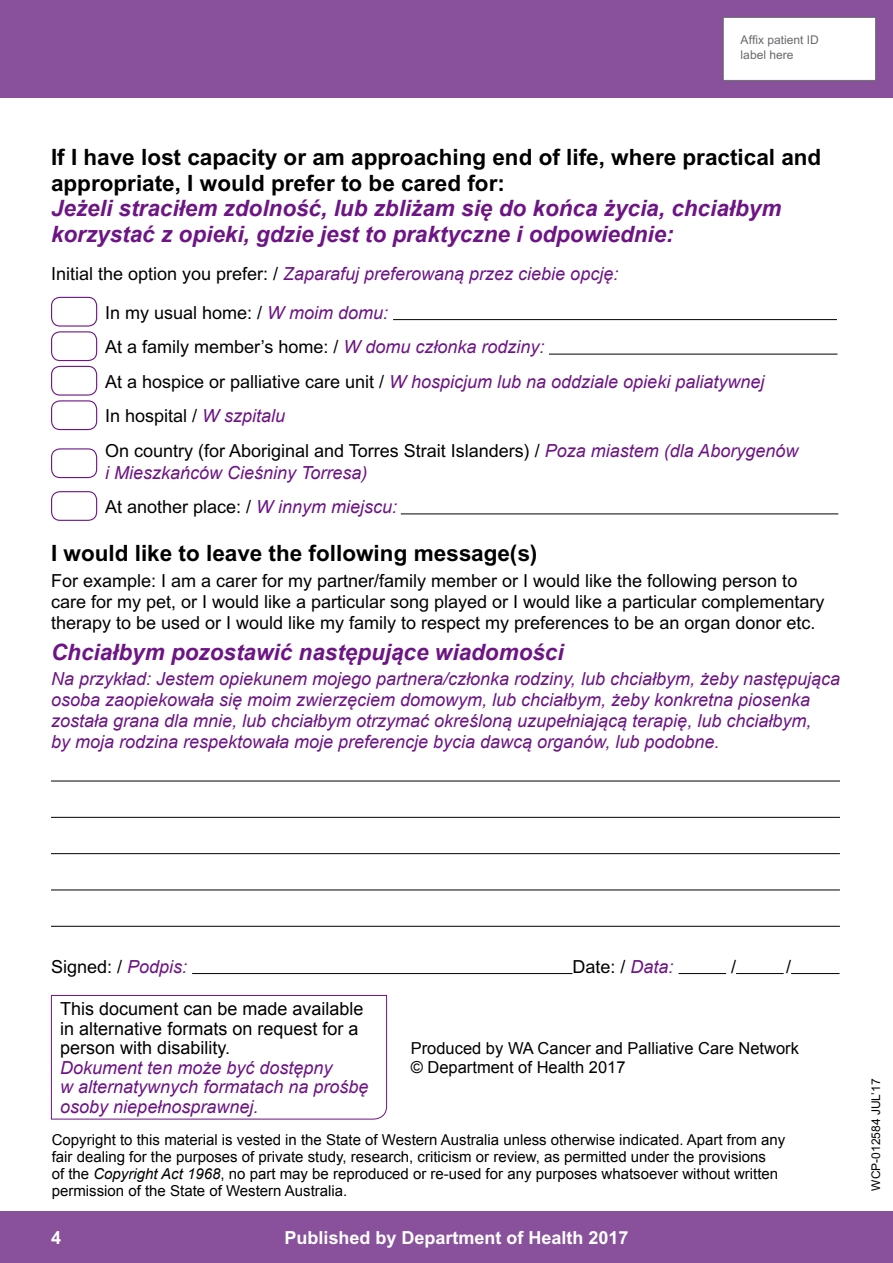
<style>
.page{position:relative;width:893px;height:1263px;background:#fff}
.page>*{position:absolute;margin:0;border:0;box-sizing:border-box;transform-origin:0 0}
.t1{font:italic 700 22.5px/25.5px "Arial";color:#6d1584}
.t2{font:700 22.5px/25.5px "Arial MT Std";color:#000}
.t3{font:italic 18px/21px "Arial";color:#6d1584}
.t4{font:18px/34.5px "Arial MT Std";color:#000}
.t5{font:18px/19.5px "Arial";color:#000}
.t6{font:700 18px "Arial MT Std";color:#fff}
.t7{font:16.5px/19.5px "Arial";color:#000}
.t8{font:15px/17.2px "Arial";color:#000}
.t9{font:12px/15px "Arial MT Std";color:#68676c}
.t10{font:12px "Arial MT Std";color:#000}
.s1{font-family:"Arial MT Std";font-style:normal;color:#000}
.s2{font-family:"Arial";font-style:italic;color:#6d1584}
.s3{font-style:italic}
</style>
<div class="page">
<div style="left:0;top:1212px;width:893px;height:51px;background:#89509b"></div>
<hr style="left:393px;top:319px;width:444px;height:1px;background:#000">
<hr style="left:549px;top:354px;width:288px;height:1px;background:#000">
<hr style="left:401px;top:514px;width:437px;height:1px;background:#000">
<hr style="left:51px;top:781px;width:789px;height:1px;background:#000">
<hr style="left:51px;top:817px;width:789px;height:1px;background:#000">
<hr style="left:51px;top:853px;width:789px;height:1px;background:#000">
<hr style="left:51px;top:890px;width:789px;height:1px;background:#000">
<hr style="left:51px;top:926px;width:789px;height:1px;background:#000">
<hr style="left:192px;top:973px;width:380px;height:1px;background:#000">
<hr style="left:678px;top:973px;width:48px;height:1px;background:#000">
<hr style="left:736px;top:973px;width:48px;height:1px;background:#000">
<hr style="left:791px;top:973px;width:48px;height:1px;background:#000">
<div style="left:51px;top:297px;width:46px;height:30px;border:1px solid #6d1584;border-radius:9px"></div>
<div style="left:51px;top:331px;width:46px;height:30px;border:1px solid #6d1584;border-radius:9px"></div>
<div style="left:51px;top:366px;width:46px;height:30px;border:1px solid #6d1584;border-radius:9px"></div>
<div style="left:51px;top:400px;width:46px;height:30px;border:1px solid #6d1584;border-radius:9px"></div>
<div style="left:51px;top:448px;width:46px;height:30px;border:1px solid #6d1584;border-radius:9px"></div>
<div style="left:51px;top:491px;width:46px;height:30px;border:1px solid #6d1584;border-radius:9px"></div>
<div style="left:0;top:0;width:893px;height:98px;background:#89509b"></div>
<div style="left:723px;top:17px;width:153px;height:63px;background:#fff"></div>
<div style="left:723px;top:17px;width:153px;height:64px;border:1px solid #68676c"></div>
<svg style="left:51px;top:995px;width:336px;height:125px"></svg>
<p class="t9" style="left:741px;top:32px;width:80px">Affix patient ID label here</p>
<p class="t2" style="left:51px;top:144px;width:772px">If I have lost capacity or am approaching end of life, where practical and appropriate, I would prefer to be cared for:</p>
<p class="t1" style="left:51px;top:196px;width:732px">Jeżeli straciłem zdolność, lub zbliżam się do końca życia, chciałbym korzystać z opieki, gdzie jest to praktyczne i odpowiednie:</p>
<p class="t3" style="left:51px;top:263px;width:569px"><span class="s1">Initial the option you prefer: /</span> Zaparafuj preferowaną przez ciebie opcję:</p>
<p class="t4" style="left:105px;top:295px;width:441px">In my usual home: / <span class="s2">W moim domu:<br></span>At a family member’s home: / <span class="s2">W domu członka rodziny:</span></p>
<p class="t3" style="left:105px;top:371px;width:661px"><span class="s1">At a hospice or palliative care unit /</span> W hospicjum lub na oddziale opieki paliatywnej</p>
<p class="t4" style="left:105px;top:399px;width:695px">In hospital / <span class="s2">W szpitalu<br></span>On country (for Aboriginal and Torres Strait Islanders) / <span class="s2">Poza miastem (dla Aborygenów</span></p>
<p class="t3" style="left:105px;top:462px;width:264px">i Mieszkańców Cieśniny Torresa)</p>
<p class="t4" style="left:105px;top:489px;width:294px">At another place: / <span class="s2">W innym miejscu:</span></p>
<p class="t2" style="left:51px;top:540px;width:488px">I would like to leave the following message(s)</p>
<p class="t4" style="left:51px;top:570px;width:775px;line-height:21px">For example: I am a carer for my partner/family member or I would like the following person to care for my pet, or I would like a particular song played or I would like a particular complementary therapy to be used or I would like my family to respect my preferences to be an organ donor etc.</p>
<p class="t1" style="left:51px;top:640px;width:514px">Chciałbym pozostawić następujące wiadomości</p>
<p class="t3" style="left:51px;top:668px;width:791px">Na przykład: Jestem opiekunem mojego partnera/członka rodziny, lub chciałbym, żeby następująca osoba zaopiekowała się moim zwierzęciem domowym, lub chciałbym, żeby konkretna piosenka została grana dla mnie, lub chciałbym otrzymać określoną uzupełniającą terapię, lub chciałbym,<br>by moja rodzina respektowała moje preferencje bycia dawcą organów, lub podobne.</p>
<p class="t4" style="left:51px;top:949px;width:138px">Signed: / <span class="s2">Podpis:</span></p>
<p class="t4" style="left:572px;top:949px;width:103px">Date: / <span class="s2">Data:</span></p>
<p class="t4" style="left:731px;top:949px;width:7px">/</p>
<p class="t4" style="left:786px;top:949px;width:7px">/</p>
<p class="t5" style="left:60px;top:999px;width:305px">This document can be made available in alternative formats on request for a person with disability.</p>
<p class="t3" style="left:60px;top:1058px;width:310px;line-height:19.5px">Dokument ten może być dostępny<br>w alternatywnych formatach na prośbę osoby niepełnosprawnej.</p>
<p class="t8" style="left:52px;top:1131px;width:735px">Copyright to this material is vested in the State of Western Australia unless otherwise indicated. Apart from any fair dealing for the purposes of private study, research, criticism or review, as permitted under the provisions<br>of the <span class="s3">Copyright Act 1968</span>, no part may be reproduced or re-used for any purposes whatsoever without written permission of the State of Western Australia.</p>
<p class="t7" style="left:411px;top:1038px;width:390px">Produced by WA Cancer and Palliative Care Network © Department of Health 2017</p>
<p class="t6" style="left:51px;top:1227px;width:12px">4</p>
<p class="t6" style="left:285px;top:1227px;width:346px">Published by Department of Health 2017</p>
<p class="t10" style="left:869px;top:1191px;width:114px;rotate:-90deg">WCP-012584 JUL’17</p>
</div>
